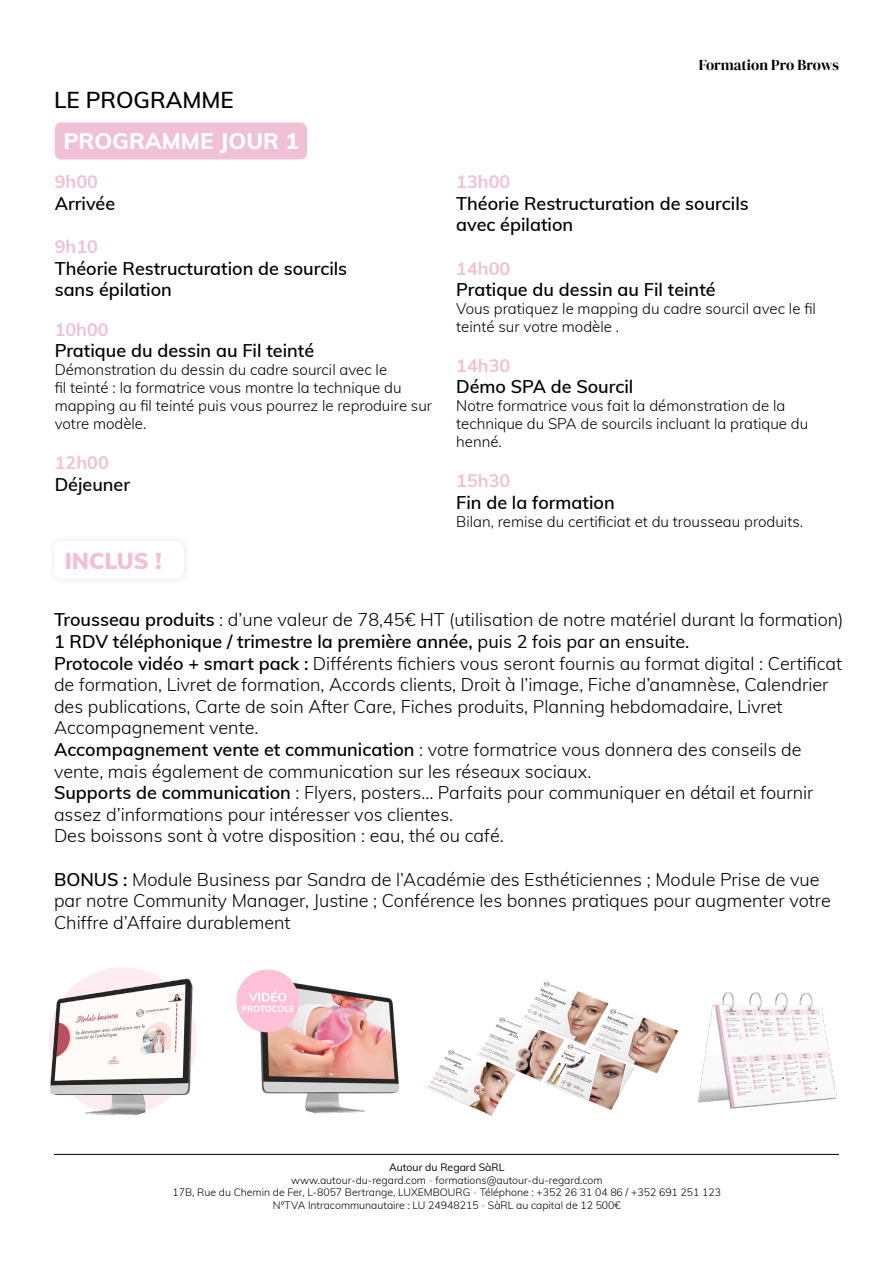
<style>
.page{position:relative;width:893px;height:1263px;background:#fff}
.page>*{position:absolute;margin:0;border:0;box-sizing:border-box;transform-origin:0 0}
.t1{font:800 22.5px "Muli";color:#fff}
.t2{font:600 22.5px "Muli";color:#000}
.t3{font:900 22.5px "Muli";color:#f0c0d6}
.t4{font:300 18px/21.6px "Muli";color:#000}
.t5{font:600 18px/21.6px "Muli";color:#000}
.t6{font:700 18px "Muli";color:#f0c0d7}
.t7{font:300 15px/18px "Muli";color:#000}
.t8{font:15px "DM Serif Display";color:#000}
.t9{font:300 10.5px/12.6px "Muli";color:#000;text-align:center}
.s1{font-weight:600}
.s2{font-weight:400}
.s3{font-size:7.5px;color:#f0c0d7}
</style>
<div class="page">
<hr style="left:54px;top:1154px;width:785px;height:1px;background:#000">
<img style="left:431px;top:981px;width:238px;height:135px">
<img style="left:669px;top:992px;width:168px;height:117px">
<img style="left:236px;top:969px;width:195px;height:145px">
<img style="left:49px;top:967px;width:147px;height:148px">
<div style="left:55px;top:122px;width:252px;height:37px;background:#f0c0d7"></div>
<p class="t2" style="left:54px;top:83px;width:181px">LE PROGRAMME</p>
<p class="t1" style="left:63px;top:125px;width:237px">PROGRAMME JOUR 1</p>
<p class="t6" style="left:55px;top:168px;width:45px">9h00</p>
<p class="t5" style="left:55px;top:192px;width:62px">Arrivée</p>
<p class="t6" style="left:55px;top:233px;width:45px">9h10</p>
<p class="t5" style="left:55px;top:256px;width:294px">Théorie Restructuration de sourcils sans épilation</p>
<p class="t6" style="left:55px;top:316px;width:56px">10h00</p>
<p class="t5" style="left:55px;top:339px;width:261px">Pratique du dessin au Fil teinté</p>
<p class="t7" style="left:55px;top:360px;width:379px">Démonstration du dessin du cadre sourcil avec le<br>fil teinté : la formatrice vous montre la technique du mapping au fil teinté puis vous pourrez le reproduire sur votre modèle.</p>
<p class="t6" style="left:55px;top:449px;width:56px">12h00</p>
<p class="t5" style="left:55px;top:472px;width:77px">Déjeuner</p>
<p class="t3" style="left:65px;top:544px;width:98px">INCLUS !</p>
<p class="t8" style="left:699px;top:56px;width:142px">Formation Pro Brows</p>
<p class="t6" style="left:456px;top:168px;width:56px">13h00</p>
<p class="t5" style="left:456px;top:192px;width:294px">Théorie Restructuration de sourcils avec épilation</p>
<p class="t6" style="left:456px;top:255px;width:56px">14h00</p>
<p class="t5" style="left:456px;top:278px;width:261px">Pratique du dessin au Fil teinté</p>
<p class="t7" style="left:456px;top:299px;width:361px">Vous pratiquez le mapping du cadre sourcil avec le fil teinté sur votre modèle .</p>
<p class="t6" style="left:456px;top:352px;width:56px">14h30</p>
<p class="t5" style="left:456px;top:375px;width:179px">Démo SPA de Sourcil</p>
<p class="t7" style="left:456px;top:396px;width:354px">Notre formatrice vous fait la démonstration de la technique du SPA de sourcils incluant la pratique du henné.</p>
<p class="t6" style="left:456px;top:467px;width:56px">15h30</p>
<p class="t5" style="left:456px;top:490px;width:160px">Fin de la formation</p>
<p class="t7" style="left:456px;top:511px;width:348px">Bilan, remise du certificiat et du trousseau produits.</p>
<p class="t4" style="left:54px;top:608px;width:791px"><span class="s1">Trousseau produits</span> : d’une valeur de 78,45€ HT (utilisation de notre matériel durant la formation)<br><span class="s1">1 RDV téléphonique / trimestre la première année,</span> <span class="s2">puis 2 fois par an ensuite.<br></span><span class="s1">Protocole vidéo + smart pack :</span> Différents fichiers vous seront fournis au format digital : Certificat de formation, Livret de formation, Accords clients, Droit à l’image, Fiche d’anamnèse, Calendrier des publications, Carte de soin After Care, Fiches produits, Planning hebdomadaire, Livret Accompagnement vente.<br><span class="s1">Accompagnement vente et communication</span> : votre formatrice vous donnera des conseils de vente, mais également de communication sur les réseaux sociaux.<br><span class="s1">Supports de communication</span> : Flyers, posters... Parfaits pour communiquer en détail et fournir assez d’informations pour intéresser vos clientes.<br>Des boissons sont à votre disposition : eau, thé ou café.</p>
<p class="t4" style="left:54px;top:867px;width:778px"><span class="s1">BONUS :</span> Module Business par Sandra de l’Académie des Esthéticiennes ; Module Prise de vue par notre Community Manager, Justine ; Conférence les bonnes pratiques pour augmenter votre<br>Chiffre d’Affaire durablement</p>
<p class="t9" style="left:173px;top:1160px;width:550px"><span class="s2">Autour du Regard SàRL<br></span>www.autour-du-regard.com <span class="s3">•</span> formations@autour-du-regard.com<br>17B, Rue du Chemin de Fer, L-8057 Bertrange, LUXEMBOURG <span class="s3">•</span> Téléphone : +352 26 31 04 86 / +352 691 251 123<br>N°TVA Intracommunautaire : LU 24948215 <span class="s3">•</span> SàRL au capital de 12 500€</p>
</div>
